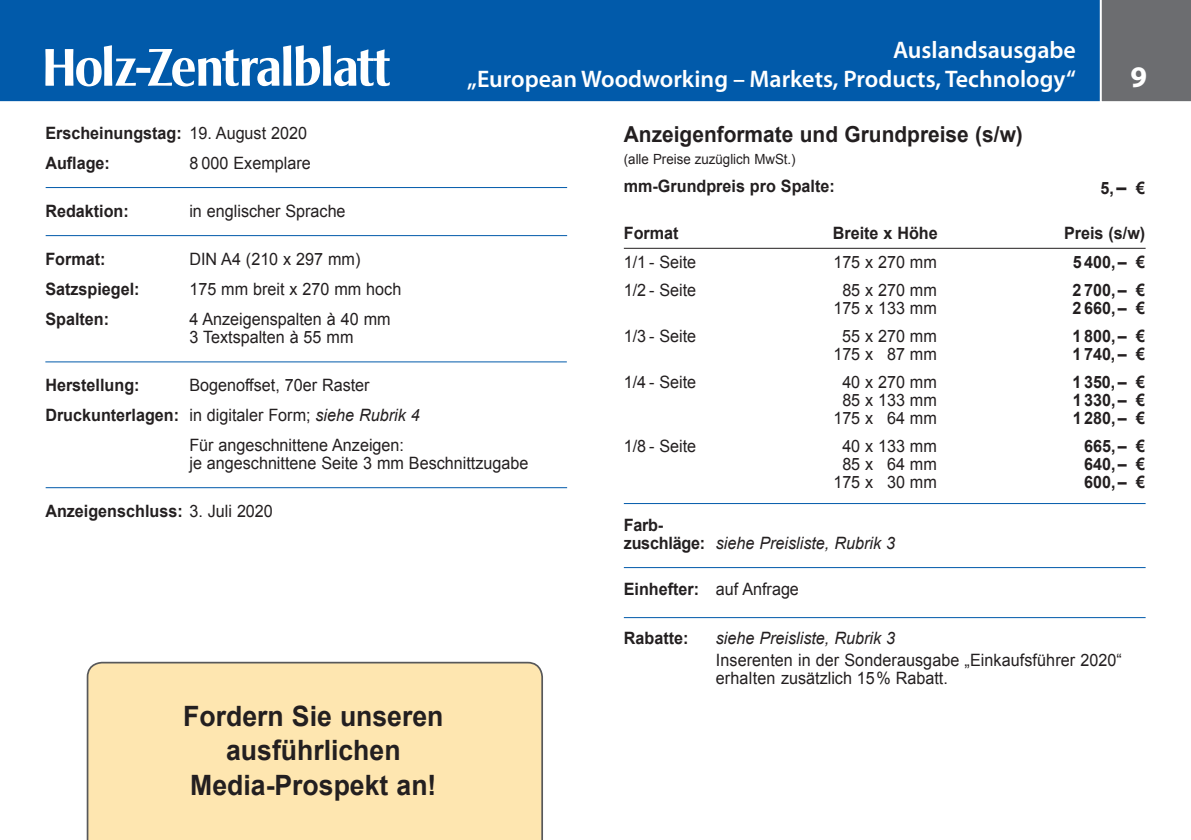
<style>
.page{position:relative;width:1191px;height:840px;background:#fff}
.page>*{position:absolute;margin:0;border:0;box-sizing:border-box;transform-origin:0 0}
.t1{font:700 30px "Myriad Pro";color:#fff}
.t2{font:700 28px/34px "Arial";color:#231f20;text-align:center;scale:.95 1}
.t3{font:600 24px/28.8px "Myriad Pro";color:#fff;text-align:right}
.t4{font:700 22px "Arial";color:#231f20;scale:.95 1}
.t5{font:17px/18px "Arial";color:#231f20;scale:.95 1}
.t6{font:700 17px/28px "Arial";color:#231f20;scale:.95 1}
.t7{font:italic 17px/18px "Arial";color:#231f20;scale:.95 1}
.t8{font:14px "Arial";color:#231f20;scale:.95 1}
.s1{font-weight:400}
.s2{font-weight:400;font-style:italic}
.s3{font-size:19px}
.s4{color:#fff}
.s5{font-weight:700;font-style:normal}
</style>
<div class="page">
<div style="left:0;top:0;width:1099px;height:102px;background:#015aaa"></div>
<div style="left:1099px;top:0;width:92px;height:102px;background:#6c6d70"></div>
<svg style="left:45px;top:45px;width:345px;height:41px"></svg>
<hr style="left:46px;top:187px;width:521px;height:1px;background:#015aaa">
<hr style="left:46px;top:235px;width:521px;height:1px;background:#015aaa">
<hr style="left:45px;top:361px;width:522px;height:1px;background:#015aaa">
<hr style="left:46px;top:487px;width:521px;height:1px;background:#015aaa">
<hr style="left:624px;top:248px;width:521px;height:1px;background:#231f20">
<hr style="left:624px;top:502px;width:521px;height:1px;background:#015aaa">
<hr style="left:624px;top:566px;width:521px;height:1px;background:#015aaa">
<hr style="left:624px;top:616px;width:521px;height:1px;background:#015aaa">
<div style="left:87px;top:661px;width:456px;height:178px;background:#fee6b0"></div>
<h3 class="t3" style="left:467px;top:35px;width:610px">Auslandsausgabe<br>„European Woodworking – Markets, Products, Technology“</h3>
<h1 class="t1" style="left:1130px;top:57px;width:18px">9</h1>
<p class="t6" style="left:45px;top:118px;width:277px;line-height:30px">Erscheinungstag: <span class="s1">19. August 2020<br></span>Auflage:</p>
<p class="t5" style="left:189px;top:154px;width:129px">8 000 Exemplare</p>
<p class="t6" style="left:45px;top:197px;width:89px">Redaktion:</p>
<p class="t5" style="left:189px;top:202px;width:166px">in englischer Sprache</p>
<p class="t6" style="left:45px;top:245px;width:65px">Format:</p>
<p class="t5" style="left:189px;top:250px;width:181px">DIN A4 (210 x 297 mm)</p>
<p class="t6" style="left:45px;top:275px;width:101px">Satzspiegel:</p>
<p class="t5" style="left:189px;top:280px;width:224px">175 mm breit x 270 mm hoch</p>
<p class="t6" style="left:45px;top:305px;width:69px">Spalten:</p>
<p class="t5" style="left:189px;top:310px;width:213px">4 Anzeigenspalten à 40 mm<br>3 Textspalten à 55 mm</p>
<p class="t6" style="left:45px;top:371px;width:101px">Herstellung:</p>
<p class="t5" style="left:189px;top:376px;width:191px">Bogenoffset, 70er Raster</p>
<p class="t6" style="left:45px;top:401px;width:395px">Druckunterlagen: <span class="s1">in digitaler Form;</span> <span class="s2">siehe Rubrik 4</span></p>
<p class="t5" style="left:189px;top:436px;width:227px">Für angeschnittene Anzeigen:</p>
<p class="t5" style="left:189px;top:454px;width:358px">je angeschnittene Seite 3 mm Beschnittzugabe</p>
<p class="t6" style="left:45px;top:497px;width:241px">Anzeigenschluss: <span class="s1">3. Juli 2020</span></p>
<h2 class="t2" style="left:183px;top:700px;width:275px">Fordern Sie unseren ausführlichen<br>Media-Prospekt an!</h2>
<p class="t4" style="left:624px;top:120px;width:421px">Anzeigenformate und Grundpreise (s/w)</p>
<p class="t8" style="left:624px;top:150px;width:182px">(alle Preise zuzüglich MwSt.)</p>
<p class="t6" style="left:624px;top:173px;width:223px">mm-Grundpreis pro Spalte:</p>
<p class="t6" style="left:1100px;top:174px;width:49px">5,<span class="s3">–</span> €</p>
<p class="t6" style="left:624px;top:220px;width:59px">Format</p>
<p class="t6" style="left:832px;top:220px;width:112px">Breite x Höhe</p>
<p class="t6" style="left:1064px;top:220px;width:87px">Preis (s/w)</p>
<p class="t5" style="left:624px;top:248px;width:78px;line-height:28px">1/1 - Seite<br>1/2 - Seite</p>
<p class="t5" style="left:624px;top:327px;width:78px">1/3 - Seite</p>
<p class="t5" style="left:624px;top:373px;width:78px">1/4 - Seite</p>
<p class="t6" style="left:1072px;top:248px;width:78px">5 400, – €<br>2 700, – €</p>
<p class="t6" style="left:1072px;top:294px;width:78px">2 660, – €<br>1 800, – €</p>
<p class="t6" style="left:1072px;top:340px;width:78px">1 740, – €<br>1 350, – €</p>
<p class="t6" style="left:1072px;top:391px;width:78px;line-height:18px">1 330, – €<br>1 280, – €</p>
<p class="t6" style="left:1084px;top:437px;width:66px;line-height:18px;text-align:justify">665, – € 640, – € 600, – €</p>
<p class="t5" style="left:833px;top:248px;width:110px;line-height:28px">175 x 270 mm<br><span class="s4">1</span>85 x 270 mm</p>
<p class="t5" style="left:833px;top:294px;width:110px;line-height:28px;text-align:center">175 x 133 mm<br>55 x 270 mm</p>
<p class="t5" style="left:833px;top:340px;width:110px;line-height:28px">175 x <span class="s4">1</span>87 mm<br><span class="s4">1</span>40 x 270 mm</p>
<p class="t5" style="left:833px;top:391px;width:110px"><span class="s4">1</span>85 x 133 mm<br>175 x <span class="s4">1</span>64 mm</p>
<p class="t5" style="left:833px;top:437px;width:110px;text-align:justify"><span class="s4">1</span>40 x 133 mm <span class="s4">1</span>85 x <span class="s4">1</span>64 mm 175 x <span class="s4">1</span>30 mm</p>
<p class="t5" style="left:624px;top:437px;width:78px">1/8 - Seite</p>
<p class="t7" style="left:624px;top:516px;width:287px"><span class="s5">Farb-<br>zuschläge:</span> siehe Preisliste, Rubrik 3</p>
<p class="t6" style="left:624px;top:575px;width:186px">Einhefter: <span class="s1">auf Anfrage</span></p>
<p class="t6" style="left:624px;top:624px;width:69px">Rabatte:</p>
<p class="t7" style="left:716px;top:629px;width:190px">siehe Preisliste, Rubrik 3</p>
<p class="t5" style="left:716px;top:651px;width:429px">Inserenten in der Sonderausgabe „Einkaufsführer 2020“ erhalten zusätzlich 15% Rabatt.</p>
</div>
